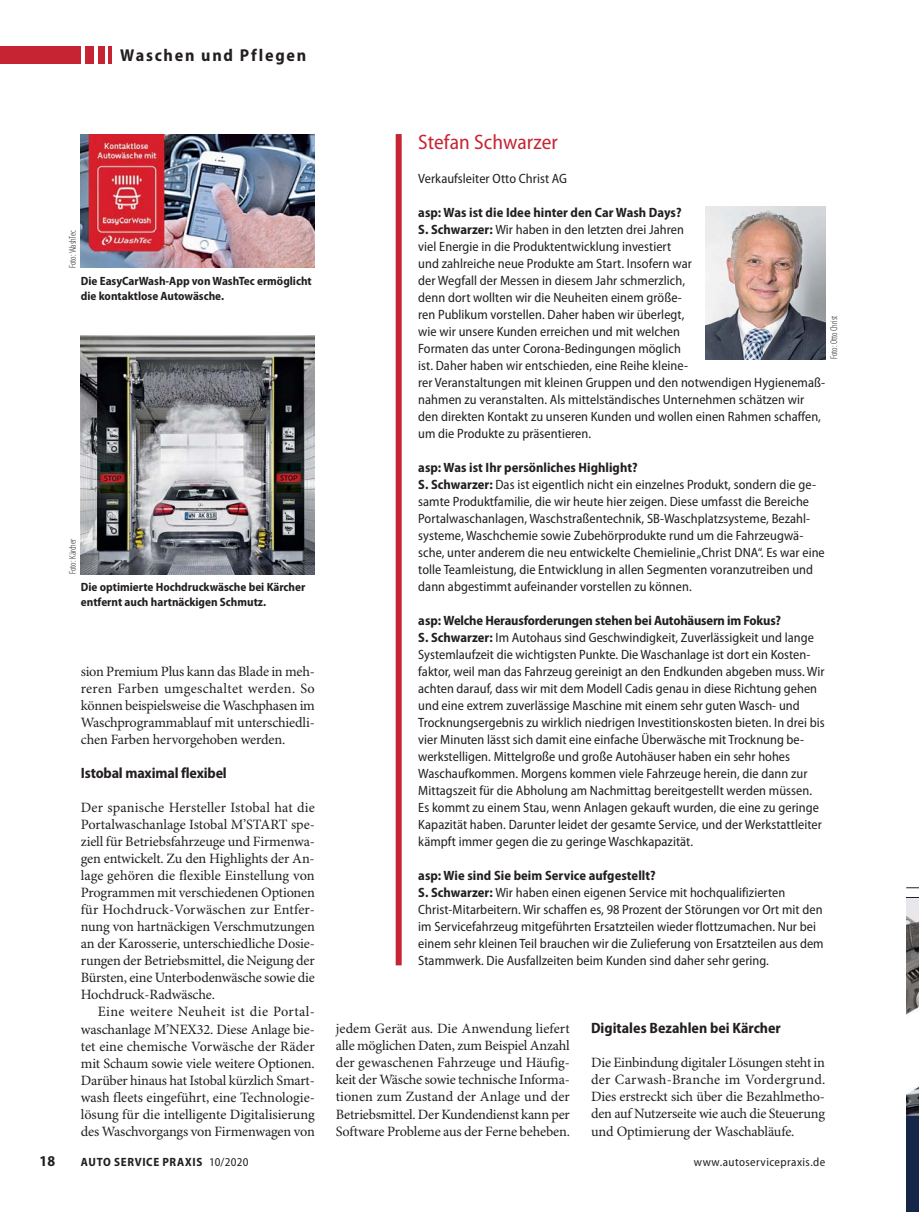
<style>
.page{position:relative;width:919px;height:1212px;background:#fff}
.page>*{position:absolute;margin:0;border:0;box-sizing:border-box;transform-origin:0 0}
.t1{font:semi-condensed 21px "Myriad Pro";letter-spacing:.005em;color:#c62433}
.t2{font:700 semi-condensed 17.25px "Myriad Pro";letter-spacing:.1em;color:#231f20}
.t3{font:700 semi-condensed 15px "Myriad Pro";color:#231f20}
.t4{font:14.25px/17px "Minion Pro";letter-spacing:-.015em;color:#231f20;text-align:justify}
.t5{font:semi-condensed 13.5px/17px "Myriad Pro";letter-spacing:.005em;color:#231f20}
.t6{font:700 semi-condensed 12px/15px "Myriad Pro";color:#231f20}
.t7{font:700 semi-condensed 12px "Myriad Pro";letter-spacing:.055em;color:#231f20}
.t8{font:semi-condensed 12px "Myriad Pro";letter-spacing:.035em;color:#231f20}
.t9{font:300 condensed 9.75px "Myriad Pro";color:#231f20}
.s1{font-weight:700}
.s2{font-weight:400}
</style>
<div class="page">
<hr style="left:108px;top:47px;width:4px;height:17px;background:#c62433">
<div style="left:85px;top:47px;width:9px;height:17px;background:#c62433"></div>
<div style="left:98px;top:47px;width:6px;height:17px;background:#c62433"></div>
<div style="left:0;top:47px;width:81px;height:17px;background:#c62433"></div>
<div style="left:395px;top:134px;width:6px;height:831px;background:#c62433"></div>
<img style="left:706px;top:206px;width:119px;height:153px">
<img style="left:81px;top:134px;width:234px;height:134px">
<img style="left:81px;top:336px;width:234px;height:238px">
<svg style="left:906px;top:887px;width:12px;height:1px"></svg>
<img style="left:906px;top:898px;width:12px;height:314px">
<svg style="left:906px;top:897px;width:12px;height:1px"></svg>
<p class="t2" style="left:120px;top:49px;width:187px">Waschen und Pflegen</p>
<p class="t9" style="left:67px;top:268px;width:39px;rotate:-90deg">Foto: WashTec</p>
<p class="t6" style="left:81px;top:275px;width:232px">Die EasyCarWash-App von WashTec ermöglicht die kontaktlose Autowäsche.</p>
<p class="t9" style="left:67px;top:574px;width:37px;rotate:-90deg">Foto: Kärcher</p>
<p class="t6" style="left:81px;top:581px;width:226px">Die optimierte Hochdruckwäsche bei Kärcher entfernt auch hartnäckigen Schmutz.</p>
<p class="t4" style="left:81px;top:664px;width:235px">sion Premium Plus kann das Blade in meh&shy;reren Farben umgeschaltet werden. So können beispielsweise die Waschphasen im Waschprogrammablauf mit unterschiedli&shy;chen Farben hervorgehoben werden.</p>
<p class="t3" style="left:81px;top:767px;width:147px">Istobal maximal flexibel</p>
<p class="t4" style="left:81px;top:800px;width:235px">Der spanische Hersteller Istobal hat die Portalwaschanlage Istobal M’START spe&shy;ziell für Betriebsfahrzeuge und Firmenwa&shy;gen entwickelt. Zu den Highlights der An&shy;lage gehören die flexible Einstellung von Programmen mit verschiedenen Optionen für Hochdruck-Vorwäschen zur Entfer&shy;nung von hartnäckigen Verschmutzungen an der Karosserie, unterschiedliche Dosie&shy;rungen der Betriebsmittel, die Neigung der Bürsten, eine Unterbodenwäsche sowie die Hochdruck-Radwäsche.</p>
<p class="t4" style="left:81px;top:1005px;width:235px;text-indent:17px">Eine weitere Neuheit ist die Portal&shy;waschanlage M’NEX32. Diese Anlage bie&shy;tet eine chemische Vorwäsche der Räder mit Schaum sowie viele weitere Optionen.<br>Darüber hinaus hat Istobal kürzlich Smart&shy;wash fleets eingeführt, eine Technologie&shy;lösung für die intelligente Digitalisierung des Waschvorgangs von Firmenwagen von</p>
<h1 class="t1" style="left:418px;top:134px;width:141px">Stefan Schwarzer</h1>
<p class="t5" style="left:418px;top:171px;width:150px">Verkaufsleiter Otto Christ AG</p>
<p class="t5" style="left:418px;top:205px;width:408px"><span class="s1">asp: Was ist die Idee hinter den Car Wash Days?<br>S. Schwarzer:</span> Wir haben in den letzten drei Jahren<br>viel Energie in die Produktentwicklung investiert<br>und zahlreiche neue Produkte am Start. Insofern war<br>der Wegfall der Messen in diesem Jahr schmerzlich,<br>denn dort wollten wir die Neuheiten einem größe-<br>ren Publikum vorstellen. Daher haben wir überlegt,<br>wie wir unsere Kunden erreichen und mit welchen<br>Formaten das unter Corona-Bedingungen möglich<br>ist. Daher haben wir entschieden, eine Reihe kleine-<br>rer Veranstaltungen mit kleinen Gruppen und den notwendigen Hygienemaß&shy;nahmen zu veranstalten. Als mittelständisches Unternehmen schätzen wir den direkten Kontakt zu unseren Kunden und wollen einen Rahmen schaffen, um die Produkte zu präsentieren.</p>
<p class="t5" style="left:418px;top:460px;width:408px"><span class="s1">asp: Was ist Ihr persönliches Highlight?<br>S. Schwarzer:</span> Das ist eigentlich nicht ein einzelnes Produkt, sondern die ge&shy;samte Produktfamilie, die wir heute hier zeigen. Diese umfasst die Bereiche Portalwaschanlagen, Waschstraßentechnik, SB-Waschplatzsysteme, Bezahl&shy;systeme, Waschchemie sowie Zubehörprodukte rund um die Fahrzeugwä&shy;sche, unter anderem die neu entwickelte Chemielinie „Christ DNA“. Es war eine tolle Teamleistung, die Entwicklung in allen Segmenten voranzutreiben und dann abgestimmt aufeinander vorstellen zu können.</p>
<p class="t5" style="left:418px;top:613px;width:408px"><span class="s1">asp: Welche Herausforderungen stehen bei Autohäusern im Fokus?<br>S. Schwarzer:</span> Im Autohaus sind Geschwindigkeit, Zuverlässigkeit und lange Systemlaufzeit die wichtigsten Punkte. Die Waschanlage ist dort ein Kosten&shy;faktor, weil man das Fahrzeug gereinigt an den Endkunden abgeben muss. Wir achten darauf, dass wir mit dem Modell Cadis genau in diese Richtung gehen und eine extrem zuverlässige Maschine mit einem sehr guten Wasch- und Trocknungsergebnis zu wirklich niedrigen Investitionskosten bieten. In drei bis vier Minuten lässt sich damit eine einfache Überwäsche mit Trocknung be&shy;werkstelligen. Mittelgroße und große Autohäuser haben ein sehr hohes Wasch aufkommen. Morgens kommen viele Fahrzeuge herein, die dann zur Mittagszeit für die Abholung am Nachmittag bereitgestellt werden müssen.<br>Es kommt zu einem Stau, wenn Anlagen gekauft wurden, die eine zu geringe Kapazität haben. Darunter leidet der gesamte Service, und der Werkstattleiter kämpft immer gegen die zu geringe Waschkapazität.</p>
<p class="t5" style="left:418px;top:869px;width:407px"><span class="s1">asp: Wie sind Sie beim Service aufgestellt?<br>S. Schwarzer:</span> Wir haben einen eigenen Service mit hochqualifizierten Christ-Mitarbeitern. Wir schaffen es, 98 Prozent der Störungen vor Ort mit den im Servicefahrzeug mitgeführten Ersatzteilen wieder flottzumachen. Nur bei einem sehr kleinen Teil brauchen wir die Zulieferung von Ersatzteilen aus dem Stammwerk. Die Ausfallzeiten beim Kunden sind daher sehr gering.</p>
<p class="t9" style="left:828px;top:359px;width:45px;rotate:-90deg">Foto: Otto Christ</p>
<p class="t4" style="left:336px;top:1021px;width:236px">jedem Gerät aus. Die Anwendung liefert alle möglichen Daten, zum Beispiel Anzahl der gewaschenen Fahrzeuge und Häufig&shy;keit der Wäsche sowie technische Informa&shy;tionen zum Zustand der Anlage und der Betriebsmittel. Der Kundendienst kann per Software Probleme aus der Ferne beheben.</p>
<p class="t3" style="left:591px;top:1023px;width:191px">Digitales Bezahlen bei Kärcher</p>
<p class="t4" style="left:591px;top:1055px;width:235px">Die Einbindung digitaler Lösungen steht in der Carwash-Branche im Vordergrund.<br>Dies erstreckt sich über die Bezahlmetho&shy;den auf Nutzerseite wie auch die Steuerung und Optimierung der Waschabläufe.</p>
<p class="t3" style="left:39px;top:1155px;width:17px">18</p>
<p class="t7" style="left:81px;top:1157px;width:169px">AUTO SERVICE PRAXIS <span class="s2">10/2020</span></p>
<p class="t8" style="left:693px;top:1157px;width:133px">www.autoservicepraxis.de</p>
</div>
